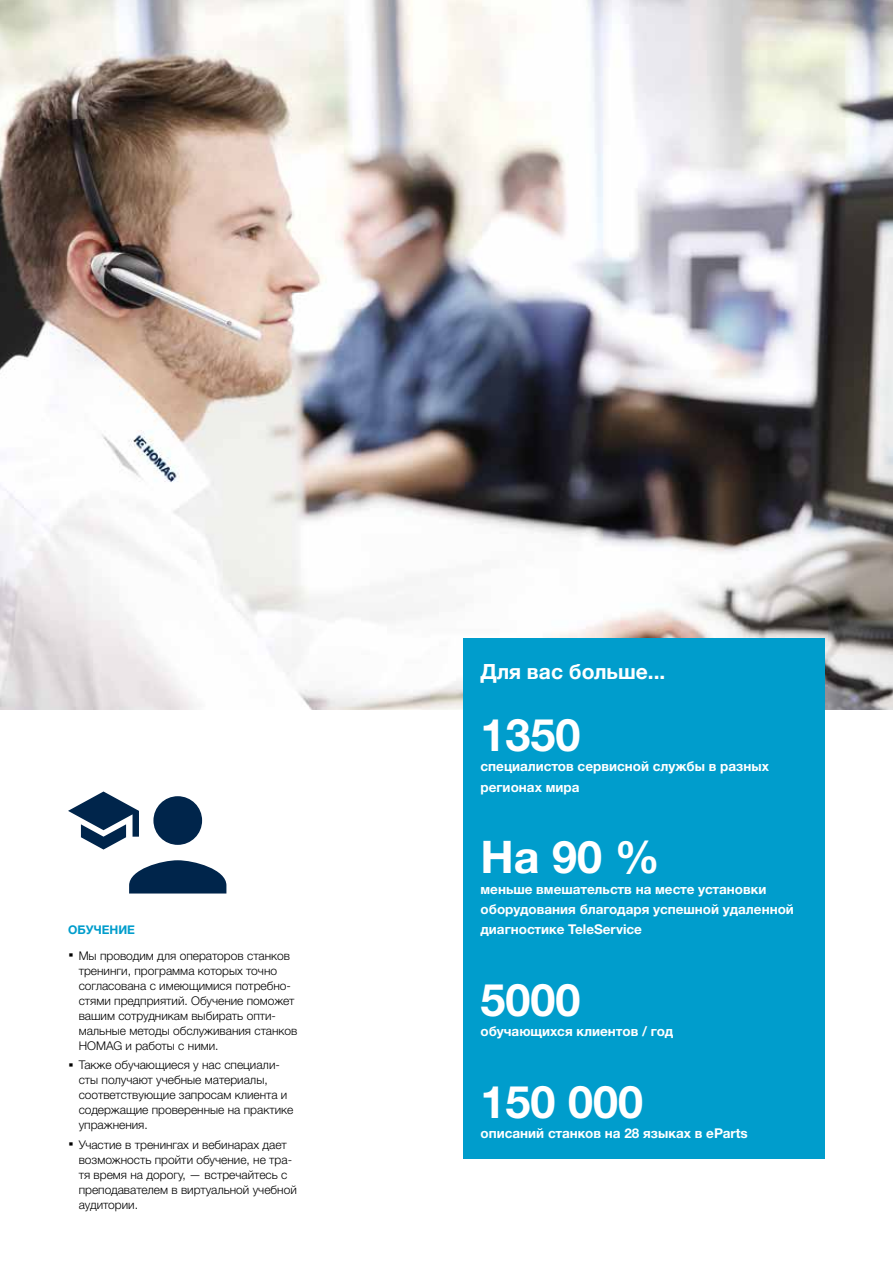
<style>
.page{position:relative;width:893px;height:1263px;background:#fff}
.page>*{position:absolute;margin:0;border:0;box-sizing:border-box;transform-origin:0 0}
.t1{font:700 45px "Helvetica Neue LTW1 G";color:#fff}
.t2{font:700 21px "Helvetica Neue LTW1 G";color:#fff}
.t3{font:700 13.5px/20.4px "Helvetica Neue LTW1 G";color:#fff}
.t4{font:300 12px/15px "Helvetica Neue LTW1 G";color:#000}
.s1{font-weight:700;color:#009dcc}
.s2{font-weight:700;font-size:21px}
</style>
<div class="page">
<img style="left:0;top:0;width:893px;height:710px">
<div style="left:153px;top:796px;width:49px;height:49px;background:#00254b;border-radius:50%"></div>
<svg style="left:68px;top:791px;width:71px;height:58px"></svg>
<svg style="left:129px;top:860px;width:97px;height:33px"></svg>
<div style="left:463px;top:638px;width:362px;height:521px;background:#009dcc"></div>
<p class="t4" style="left:68px;top:917px;width:223px;line-height:25.7px"><span class="s1">ОБУЧЕНИЕ<br></span><span class="s2">·</span> Мы проводим для операторов станков</p>
<p class="t4" style="left:79px;top:963px;width:220px">тренинги, программа которых точно согласована с имеющимися потребно&shy;стями предприятий. Обучение поможет вашим сотрудникам выбирать опти&shy;мальные методы обслуживания станков HOMAG и работы с ними.</p>
<p class="t4" style="left:79px;top:1058px;width:216px;text-indent:-11px"><span class="s2">·</span> Также обучающиеся у нас специали&shy;сты получают учебные материалы, соответствующие запросам клиента и содержащие проверенные на практике упражнения.</p>
<p class="t4" style="left:79px;top:1137px;width:220px;text-indent:-11px"><span class="s2">·</span> Участие в тренингах и вебинарах дает возможность пройти обучение, не тра&shy;тя время на дорогу, — встречайтесь с преподавателем в виртуальной учебной аудитории.</p>
<h2 class="t2" style="left:480px;top:658px;width:186px">Для вас больше...</h2>
<h1 class="t1" style="left:480px;top:707px;width:102px">1350</h1>
<p class="t3" style="left:480px;top:756px;width:290px">специалистов сервисной службы в разных регионах мира</p>
<h1 class="t1" style="left:480px;top:829px;width:181px">На 90 %</h1>
<p class="t3" style="left:480px;top:899px;width:315px">оборудования благодаря успешной удаленной диагностике TeleService</p>
<p class="t3" style="left:480px;top:878px;width:287px">меньше вмешательств на месте установки</p>
<h1 class="t1" style="left:480px;top:972px;width:102px">5000</h1>
<p class="t3" style="left:480px;top:1021px;width:194px">обучающихся клиентов / год</p>
<h1 class="t1" style="left:480px;top:1074px;width:164px">150 000</h1>
<p class="t3" style="left:480px;top:1123px;width:269px">описаний станков на 28 языках в eParts</p>
</div>
